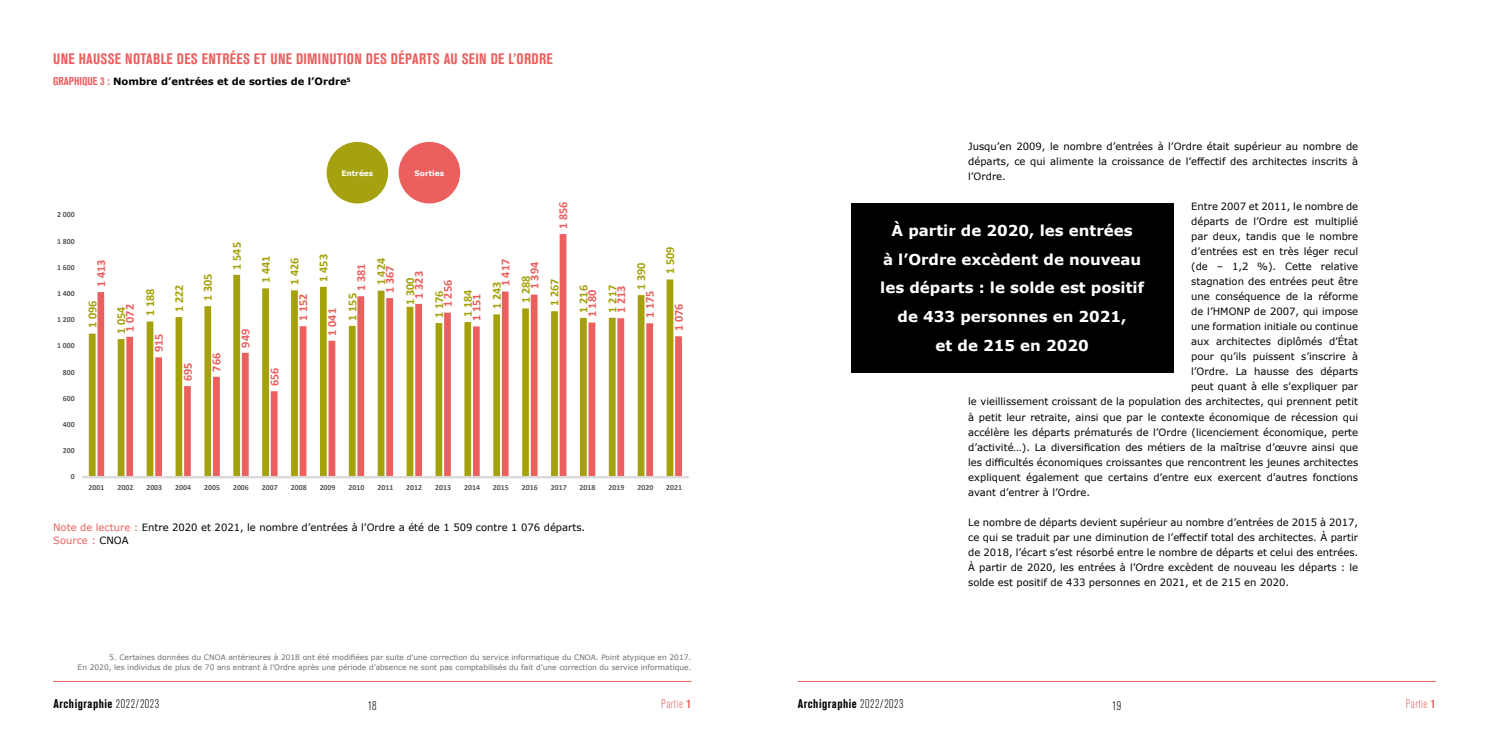
<style>
.page{position:relative;width:1489px;height:745px;background:#fff}
.page>*{position:absolute;margin:0;border:0;box-sizing:border-box;transform-origin:0 0}
.t1{font:700 15px/28.8px "Verdana";color:#fff;text-align:center}
.t2{font:15px "Akzidenz Grotesk BQ Bd Cnd Alt";letter-spacing:.02em;color:#eb5f5e}
.t3{font:700 condensed 12.5px "Akzidenz Grotesk BQ";letter-spacing:.04em;color:#000}
.t4{font:300 condensed 12.5px "Akzidenz Grotesk BQ";letter-spacing:.04em;color:#eb5f5e}
.t5{font:300 condensed 12.5px "Akzidenz Grotesk BQ";color:#000}
.t6{font:700 12.25px "Calibri";letter-spacing:-.005em;color:#a4a10a}
.t7{font:700 12.25px "Calibri";letter-spacing:-.005em;color:#eb5f5e}
.t8{font:10px/15px "Verdana";color:#000;text-align:justify}
.t9{font:700 10px "Verdana";color:#000}
.t10{font:700 7.88px "Calibri";color:#595959}
.t11{font:7.5px/10px "Verdana";color:#706f6f;text-align:right}
.t12{font:700 7.5px "Verdana";color:#fff}
.s1{font-family:"Akzidenz Grotesk BQ";font-stretch:condensed;font-size:11.25px;color:#eb5f5e}
.s2{color:#eb5f5e}
.s3{font-weight:300}
.s4{font-weight:700}
</style>
<div class="page">
<hr style="left:53px;top:680px;width:638px;height:1px;background:#eb5f5e">
<hr style="left:797px;top:680px;width:638px;height:1px;background:#eb5f5e">
<svg style="left:97px;top:234px;width:585px;height:241px"></svg>
<hr style="left:82px;top:475px;width:606px;height:3px;background:#d9d9d9">
<div style="left:326px;top:142px;width:62px;height:61px;background:#a5a111;border-radius:50%"></div>
<div style="left:398px;top:142px;width:62px;height:61px;background:#eb5f5e;border-radius:50%"></div>
<div style="left:850px;top:203px;width:323px;height:169px;background:#000"></div>
<h1 class="t2" style="left:53px;top:50px;width:501px">UNE HAUSSE NOTABLE DES ENTRÉES ET UNE DIMINUTION DES DÉPARTS AU SEIN DE L’ORDRE</h1>
<p class="t9" style="left:53px;top:75px;width:299px"><span class="s1">GRAPHIQUE 3 :</span> Nombre d’entrées et de sorties de l’Ordre<sup>5</sup></p>
<p class="t10" style="left:57px;top:209px;width:19px">2 000</p>
<p class="t10" style="left:57px;top:235px;width:19px">1 800</p>
<p class="t10" style="left:57px;top:261px;width:19px">1 600</p>
<p class="t10" style="left:57px;top:287px;width:19px">1 400</p>
<p class="t10" style="left:57px;top:314px;width:19px">1 200</p>
<p class="t10" style="left:57px;top:340px;width:19px">1 000</p>
<p class="t10" style="left:63px;top:366px;width:13px">800</p>
<p class="t10" style="left:63px;top:392px;width:13px">600</p>
<p class="t10" style="left:63px;top:418px;width:13px">400</p>
<p class="t10" style="left:63px;top:444px;width:13px">200</p>
<p class="t10" style="left:71px;top:471px;width:5px">0</p>
<p class="t12" style="left:341px;top:167px;width:34px">Entrées</p>
<p class="t12" style="left:414px;top:167px;width:31px">Sorties</p>
<p class="t7" style="left:554px;top:229px;width:29px;rotate:-90deg">1 856</p>
<p class="t7" style="left:92px;top:287px;width:29px;rotate:-90deg">1 413</p>
<p class="t6" style="left:84px;top:328px;width:29px;rotate:-90deg">1 096</p>
<p class="t6" style="left:113px;top:333px;width:29px;rotate:-90deg">1 054</p>
<p class="t7" style="left:121px;top:331px;width:29px;rotate:-90deg">1 072</p>
<p class="t6" style="left:141px;top:316px;width:29px;rotate:-90deg">1 188</p>
<p class="t6" style="left:170px;top:312px;width:29px;rotate:-90deg">1 222</p>
<p class="t6" style="left:199px;top:301px;width:29px;rotate:-90deg">1 305</p>
<p class="t7" style="left:150px;top:352px;width:20px;rotate:-90deg">915</p>
<p class="t7" style="left:179px;top:380px;width:20px;rotate:-90deg">695</p>
<p class="t7" style="left:208px;top:371px;width:20px;rotate:-90deg">766</p>
<p class="t6" style="left:228px;top:269px;width:29px;rotate:-90deg">1 545</p>
<p class="t7" style="left:237px;top:347px;width:20px;rotate:-90deg">949</p>
<p class="t6" style="left:257px;top:283px;width:29px;rotate:-90deg">1 441</p>
<p class="t6" style="left:286px;top:285px;width:29px;rotate:-90deg">1 426</p>
<p class="t6" style="left:315px;top:281px;width:29px;rotate:-90deg">1 453</p>
<p class="t7" style="left:265px;top:386px;width:20px;rotate:-90deg">656</p>
<p class="t7" style="left:294px;top:321px;width:29px;rotate:-90deg">1 152</p>
<p class="t7" style="left:323px;top:335px;width:29px;rotate:-90deg">1 041</p>
<p class="t6" style="left:372px;top:285px;width:29px;rotate:-90deg">1 424</p>
<p class="t7" style="left:496px;top:286px;width:29px;rotate:-90deg">1 417</p>
<p class="t7" style="left:525px;top:289px;width:29px;rotate:-90deg">1 394</p>
<p class="t6" style="left:632px;top:290px;width:29px;rotate:-90deg">1 390</p>
<p class="t7" style="left:352px;top:291px;width:29px;rotate:-90deg">1 381</p>
<p class="t7" style="left:381px;top:293px;width:29px;rotate:-90deg">1 367</p>
<p class="t7" style="left:410px;top:298px;width:29px;rotate:-90deg">1 323</p>
<p class="t7" style="left:439px;top:307px;width:29px;rotate:-90deg">1 256</p>
<p class="t6" style="left:430px;top:318px;width:29px;rotate:-90deg">1 176</p>
<p class="t6" style="left:459px;top:316px;width:29px;rotate:-90deg">1 184</p>
<p class="t6" style="left:488px;top:309px;width:29px;rotate:-90deg">1 243</p>
<p class="t6" style="left:517px;top:303px;width:29px;rotate:-90deg">1 288</p>
<p class="t6" style="left:546px;top:306px;width:29px;rotate:-90deg">1 267</p>
<p class="t6" style="left:574px;top:312px;width:29px;rotate:-90deg">1 216</p>
<p class="t6" style="left:603px;top:312px;width:29px;rotate:-90deg">1 217</p>
<p class="t6" style="left:401px;top:305px;width:29px;rotate:-90deg">1 300</p>
<p class="t7" style="left:583px;top:317px;width:29px;rotate:-90deg">1 180</p>
<p class="t7" style="left:612px;top:313px;width:29px;rotate:-90deg">1 213</p>
<p class="t7" style="left:641px;top:318px;width:29px;rotate:-90deg">1 175</p>
<p class="t6" style="left:343px;top:320px;width:29px;rotate:-90deg">1 155</p>
<p class="t7" style="left:468px;top:321px;width:29px;rotate:-90deg">1 151</p>
<p class="t6" style="left:661px;top:274px;width:29px;rotate:-90deg">1 509</p>
<p class="t7" style="left:670px;top:331px;width:29px;rotate:-90deg">1 076</p>
<p class="t10" style="left:89px;top:481px;width:17px">2001</p>
<p class="t10" style="left:117px;top:481px;width:17px">2002</p>
<p class="t10" style="left:146px;top:481px;width:17px">2003</p>
<p class="t10" style="left:175px;top:481px;width:17px">2004</p>
<p class="t10" style="left:204px;top:481px;width:17px">2005</p>
<p class="t10" style="left:233px;top:481px;width:17px">2006</p>
<p class="t10" style="left:262px;top:481px;width:17px">2007</p>
<p class="t10" style="left:291px;top:481px;width:17px">2008</p>
<p class="t10" style="left:320px;top:481px;width:17px">2009</p>
<p class="t10" style="left:348px;top:481px;width:17px">2010</p>
<p class="t10" style="left:377px;top:481px;width:17px">2011</p>
<p class="t10" style="left:406px;top:481px;width:17px">2012</p>
<p class="t10" style="left:435px;top:481px;width:17px">2013</p>
<p class="t10" style="left:464px;top:481px;width:17px">2014</p>
<p class="t10" style="left:493px;top:481px;width:17px">2015</p>
<p class="t10" style="left:522px;top:481px;width:17px">2016</p>
<p class="t10" style="left:550px;top:481px;width:17px">2017</p>
<p class="t10" style="left:579px;top:481px;width:17px">2018</p>
<p class="t10" style="left:608px;top:481px;width:17px">2019</p>
<p class="t10" style="left:637px;top:481px;width:17px">2020</p>
<p class="t10" style="left:666px;top:481px;width:17px">2021</p>
<p class="t8" style="left:53px;top:520px;width:533px;line-height:12.5px"><span class="s2">Note de lecture :</span> Entre 2020 et 2021, le nombre d’entrées à l’Ordre a été de 1 509 contre 1 076 départs.<br><span class="s2">Source :</span> CNOA</p>
<p class="t11" style="left:78px;top:652px;width:615px">5. Certaines données du CNOA antérieures à 2018 ont été modifiées par suite d’une correction du service informatique du CNOA. Point atypique en 2017.<br>En 2020, les individus de plus de 70 ans entrant à l’Ordre après une période d’absence ne sont pas comptabilisés du fait d’une correction du service informatique.</p>
<p class="t8" style="left:968px;top:139px;width:391px">Jusqu’en 2009, le nombre d’entrées à l’Ordre était supérieur au nombre de départs, ce qui alimente la croissance de l’effectif des architectes inscrits à l’Ordre.</p>
<p class="t8" style="left:1191px;top:199px;width:168px">Entre 2007 et 2011, le nombre de</p>
<p class="t8" style="left:1191px;top:214px;width:168px">départs de l’Ordre est multiplié</p>
<p class="t8" style="left:1191px;top:229px;width:168px">par deux, tandis que le nombre</p>
<p class="t8" style="left:1191px;top:244px;width:168px">d’entrées est en très léger recul</p>
<p class="t8" style="left:1191px;top:259px;width:168px">(de – 1,2 %). Cette relative</p>
<p class="t8" style="left:1191px;top:274px;width:168px">stagnation des entrées peut être</p>
<p class="t8" style="left:1191px;top:289px;width:168px">une conséquence de la réforme</p>
<p class="t8" style="left:1191px;top:304px;width:168px">de l’HMONP de 2007, qui impose</p>
<p class="t8" style="left:1191px;top:319px;width:168px">une formation initiale ou continue</p>
<p class="t8" style="left:1191px;top:334px;width:168px">aux architectes diplômés d’État</p>
<p class="t8" style="left:1191px;top:349px;width:168px">pour qu’ils puissent s’inscrire à</p>
<p class="t8" style="left:1191px;top:364px;width:168px">l’Ordre. La hausse des départs</p>
<p class="t8" style="left:1191px;top:379px;width:168px">peut quant à elle s’expliquer par</p>
<p class="t8" style="left:968px;top:394px;width:391px">le vieillissement croissant de la population des architectes, qui prennent petit</p>
<p class="t8" style="left:968px;top:409px;width:391px">à petit leur retraite, ainsi que par le contexte économique de récession qui</p>
<p class="t8" style="left:968px;top:424px;width:391px">accélère les départs prématurés de l’Ordre (licenciement économique, perte</p>
<p class="t8" style="left:968px;top:439px;width:391px">d’activité…). La diversification des métiers de la maîtrise d’œuvre ainsi que</p>
<p class="t8" style="left:968px;top:454px;width:391px">les difficultés économiques croissantes que rencontrent les jeunes architectes</p>
<p class="t8" style="left:968px;top:469px;width:391px">expliquent également que certains d’entre eux exercent d’autres fonctions</p>
<p class="t8" style="left:968px;top:484px;width:123px">avant d’entrer à l’Ordre.</p>
<p class="t8" style="left:968px;top:514px;width:391px">Le nombre de départs devient supérieur au nombre d’entrées de 2015 à 2017, ce qui se traduit par une diminution de l’effectif total des architectes. À partir de 2018, l’écart s’est résorbé entre le nombre de départs et celui des entrées.<br>À partir de 2020, les entrées à l’Ordre excèdent de nouveau les départs : le solde est positif de 433 personnes en 2021, et de 215 en 2020.</p>
<h1 class="t1" style="left:880px;top:215px;width:265px">À partir de 2020, les entrées<br>à l’Ordre excèdent de nouveau les départs : le solde est positif de 433 personnes en 2021,<br>et de 215 en 2020</h1>
<p class="t3" style="left:53px;top:695px;width:107px">Archigraphie <span class="s3">2022/2023</span></p>
<p class="t5" style="left:368px;top:698px;width:10px">18</p>
<p class="t4" style="left:661px;top:696px;width:32px">Partie <span class="s4">1</span></p>
<p class="t3" style="left:797px;top:696px;width:107px">Archigraphie <span class="s3">2022/2023</span></p>
<p class="t5" style="left:1112px;top:698px;width:10px">19</p>
<p class="t4" style="left:1405px;top:696px;width:32px">Partie <span class="s4">1</span></p>
</div>
